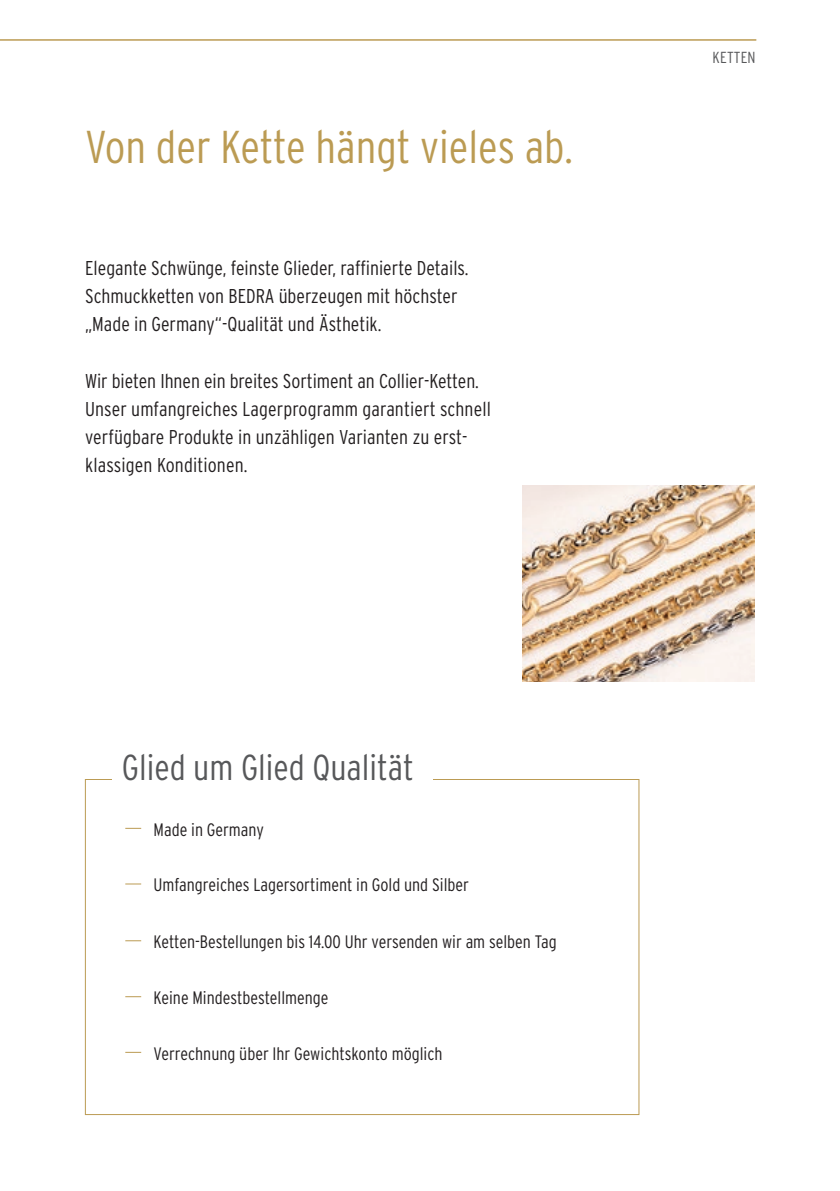
<style>
.page{position:relative;width:840px;height:1191px;background:#fff}
.page>*{position:absolute;margin:0;border:0;box-sizing:border-box;transform-origin:0 0}
.t1{font:300 46px "Interstate Condensed";color:#bb9b53}
.t2{font:300 36px "Interstate Condensed";color:#57585a}
.t3{font:300 condensed 20px/28px "Interstate";color:#231f20}
.t4{font:300 condensed 18px "Interstate";color:#231f20}
.t5{font:300 condensed 16px "Interstate";letter-spacing:.01em;color:#57585a}
</style>
<div class="page">
<hr style="left:0;top:40px;width:755px;height:1px;background:#bb9b53">
<svg style="left:125px;top:828px;width:16px;height:1px"></svg>
<svg style="left:125px;top:883px;width:16px;height:1px"></svg>
<svg style="left:125px;top:940px;width:16px;height:1px"></svg>
<svg style="left:125px;top:1052px;width:16px;height:1px"></svg>
<svg style="left:125px;top:996px;width:16px;height:1px"></svg>
<img style="left:522px;top:485px;width:232px;height:196px">
<h1 class="t1" style="left:85px;top:121px;width:489px">Von der Kette hängt vieles ab.</h1>
<p class="t3" style="left:85px;top:254px;width:385px">Elegante Schwünge, feinste Glieder, raffinierte Details.<br>Schmuckketten von BEDRA überzeugen mit höchster „Made in Germany“-Qualität und Ästhetik.</p>
<p class="t3" style="left:85px;top:366px;width:407px">Wir bieten Ihnen ein breites Sortiment an Collier-Ketten.<br>Unser umfangreiches Lagerprogramm garantiert schnell verfügbare Produkte in unzähligen Varianten zu erst---- klassigen Konditionen.</p>
<h2 class="t2" style="left:122px;top:746px;width:293px">Glied um Glied Qualität</h2>
<p class="t4" style="left:153px;top:819px;width:112px">Made in Germany</p>
<p class="t4" style="left:153px;top:874px;width:317px">Umfangreiches Lagersortiment in Gold und Silber</p>
<p class="t4" style="left:153px;top:931px;width:404px">Ketten-Bestellungen bis 14.00 Uhr versenden wir am selben Tag</p>
<p class="t4" style="left:153px;top:987px;width:176px">Keine Mindestbestellmenge</p>
<p class="t4" style="left:153px;top:1043px;width:290px">Verrechnung über Ihr Gewichtskonto möglich</p>
<p class="t5" style="left:712px;top:48px;width:44px">KETTEN</p>
</div>
